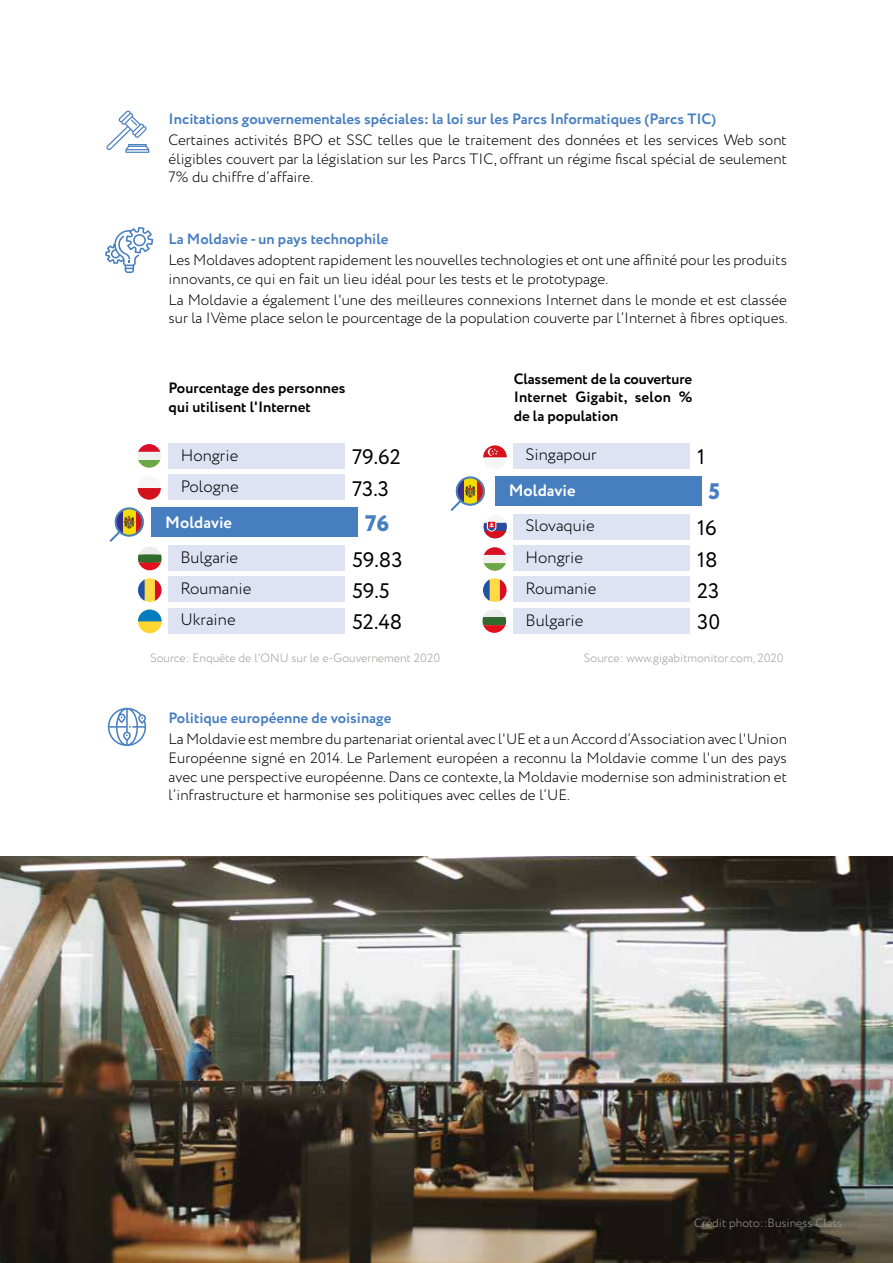
<style>
.page{position:relative;width:893px;height:1263px;background:#fff}
.page>*{position:absolute;margin:0;border:0;box-sizing:border-box;transform-origin:0 0}
.t1{font:800 22.5px "Circe";color:#477ec0}
.t2{font:21px "Circe";color:#000}
.t3{font:300 16.5px "Circe";color:#000}
.t4{font:700 16.5px "Circe";color:#fff}
.t5{font:300 15px/18.8px "Circe";color:#000;text-align:justify}
.t6{font:700 15px "Circe";color:#477ec0}
.t7{font:700 15px/18.8px "Circe";color:#000}
.t8{font:300 12px "Circe";color:#9d9d9c}
</style>
<div class="page">
<svg style="left:108px;top:708px;width:38px;height:38px"></svg>
<svg style="left:106px;top:110px;width:43px;height:43px"></svg>
<svg style="left:105px;top:227px;width:48px;height:46px"></svg>
<img style="left:0;top:857px;width:893px;height:406px">
<div style="left:169px;top:443px;width:176px;height:25px;background:#dee3f4"></div>
<div style="left:514px;top:443px;width:176px;height:25px;background:#dee3f4"></div>
<div style="left:169px;top:474px;width:176px;height:26px;background:#dee3f4"></div>
<div style="left:514px;top:514px;width:176px;height:25px;background:#dee3f4"></div>
<div style="left:151px;top:508px;width:207px;height:29px;background:#477ec0"></div>
<div style="left:169px;top:545px;width:176px;height:26px;background:#dee3f4"></div>
<div style="left:514px;top:545px;width:176px;height:26px;background:#dee3f4"></div>
<div style="left:169px;top:577px;width:176px;height:25px;background:#dee3f4"></div>
<div style="left:514px;top:577px;width:176px;height:25px;background:#dee3f4"></div>
<div style="left:169px;top:608px;width:176px;height:25px;background:#dee3f4"></div>
<div style="left:514px;top:608px;width:176px;height:25px;background:#dee3f4"></div>
<svg style="left:138px;top:578px;width:24px;height:24px"></svg>
<svg style="left:483px;top:578px;width:24px;height:24px"></svg>
<div style="left:138px;top:610px;width:24px;height:23px;background:#ffd631;border-radius:50%"></div>
<svg style="left:138px;top:610px;width:24px;height:11px"></svg>
<svg style="left:138px;top:444px;width:23px;height:24px"></svg>
<svg style="left:110px;top:507px;width:52px;height:63px"></svg>
<svg style="left:451px;top:476px;width:34px;height:35px"></svg>
<div style="left:495px;top:476px;width:206px;height:30px;background:#477ec0"></div>
<svg style="left:482px;top:609px;width:24px;height:24px"></svg>
<svg style="left:483px;top:547px;width:23px;height:24px"></svg>
<div style="left:483px;top:445px;width:23px;height:24px;background:#f7f6f7;border-radius:50%"></div>
<svg style="left:483px;top:445px;width:24px;height:12px"></svg>
<div style="left:483px;top:515px;width:24px;height:23px;background:#f7f6f7;border-radius:50%"></div>
<svg style="left:483px;top:522px;width:24px;height:16px"></svg>
<div style="left:138px;top:476px;width:23px;height:24px;background:#f7f6f7;border-radius:50%"></div>
<svg style="left:138px;top:488px;width:23px;height:12px"></svg>
<p class="t6" style="left:169px;top:109px;width:549px">Incitations gouvernementales spéciales: la loi sur les Parcs Informatiques (Parcs TIC)</p>
<p class="t5" style="left:169px;top:131px;width:620px">Certaines activités BPO et SSC telles que le traitement des données et les services Web sont éligibles couvert par la législation sur les Parcs TIC, offrant un régime fiscal spécial de seulement 7% du chiffre d’affaire.</p>
<p class="t6" style="left:169px;top:229px;width:221px">La Moldavie - un pays technophile</p>
<p class="t5" style="left:169px;top:251px;width:620px">Les Moldaves adoptent rapidement les nouvelles technologies et ont une affinité pour les produits innovants, ce qui en fait un lieu idéal pour les tests et le prototypage.</p>
<p class="t5" style="left:169px;top:291px;width:620px">La Moldavie a également l'une des meilleures connexions Internet dans le monde et est classée sur la IVème place selon le pourcentage de la population couverte par l’Internet à fibres optiques.</p>
<p class="t7" style="left:169px;top:379px;width:178px">Pourcentage des personnes qui utilisent l'Internet</p>
<p class="t7" style="left:514px;top:370px;width:180px;text-align:justify">Classement de la couverture Internet Gigabit, selon % de la population</p>
<p class="t3" style="left:181px;top:444px;width:59px">Hongrie</p>
<p class="t3" style="left:526px;top:443px;width:72px">Singapour</p>
<p class="t3" style="left:181px;top:476px;width:59px">Pologne</p>
<p class="t3" style="left:526px;top:514px;width:71px">Slovaquie</p>
<h2 class="t2" style="left:352px;top:443px;width:50px">79.62</h2>
<h2 class="t2" style="left:697px;top:443px;width:9px">1</h2>
<h2 class="t2" style="left:352px;top:474px;width:38px">73.3</h2>
<h1 class="t1" style="left:365px;top:508px;width:26px">76</h1>
<h2 class="t2" style="left:697px;top:514px;width:21px">16</h2>
<h2 class="t2" style="left:352px;top:545px;width:52px">59.83</h2>
<h2 class="t2" style="left:697px;top:545px;width:22px">18</h2>
<h2 class="t2" style="left:352px;top:577px;width:39px">59.5</h2>
<h2 class="t2" style="left:697px;top:577px;width:24px">23</h2>
<h2 class="t2" style="left:352px;top:608px;width:52px">52.48</h2>
<h2 class="t2" style="left:697px;top:608px;width:25px">30</h2>
<p class="t8" style="left:150px;top:650px;width:292px">Source: Enquête de l'ONU sur le e-Gouvernement 2020</p>
<p class="t8" style="left:584px;top:650px;width:201px">Source: www.gigabitmonitor.com, 2020</p>
<p class="t4" style="left:509px;top:480px;width:68px">Moldavie</p>
<h1 class="t1" style="left:708px;top:476px;width:13px">5</h1>
<p class="t4" style="left:165px;top:511px;width:68px">Moldavie</p>
<p class="t3" style="left:180px;top:546px;width:59px">Bulgarie</p>
<p class="t3" style="left:526px;top:546px;width:59px">Hongrie</p>
<p class="t3" style="left:180px;top:577px;width:72px">Roumanie</p>
<p class="t3" style="left:526px;top:577px;width:72px">Roumanie</p>
<p class="t3" style="left:180px;top:608px;width:57px">Ukraine</p>
<p class="t3" style="left:526px;top:609px;width:59px">Bulgarie</p>
<p class="t6" style="left:169px;top:708px;width:224px">Politique européenne de voisinage</p>
<p class="t5" style="left:169px;top:730px;width:620px">La Moldavie est membre du partenariat oriental avec l'UE et a un Accord d’Association avec l'Union Européenne signé en 2014. Le Parlement européen a reconnu la Moldavie comme l'un des pays avec une perspective européenne. Dans ce contexte, la Moldavie modernise son administration et l’infrastructure et harmonise ses politiques avec celles de l’UE.</p>
<p class="t8" style="left:694px;top:1215px;width:150px">Crédit photo::Business Class</p>
</div>
